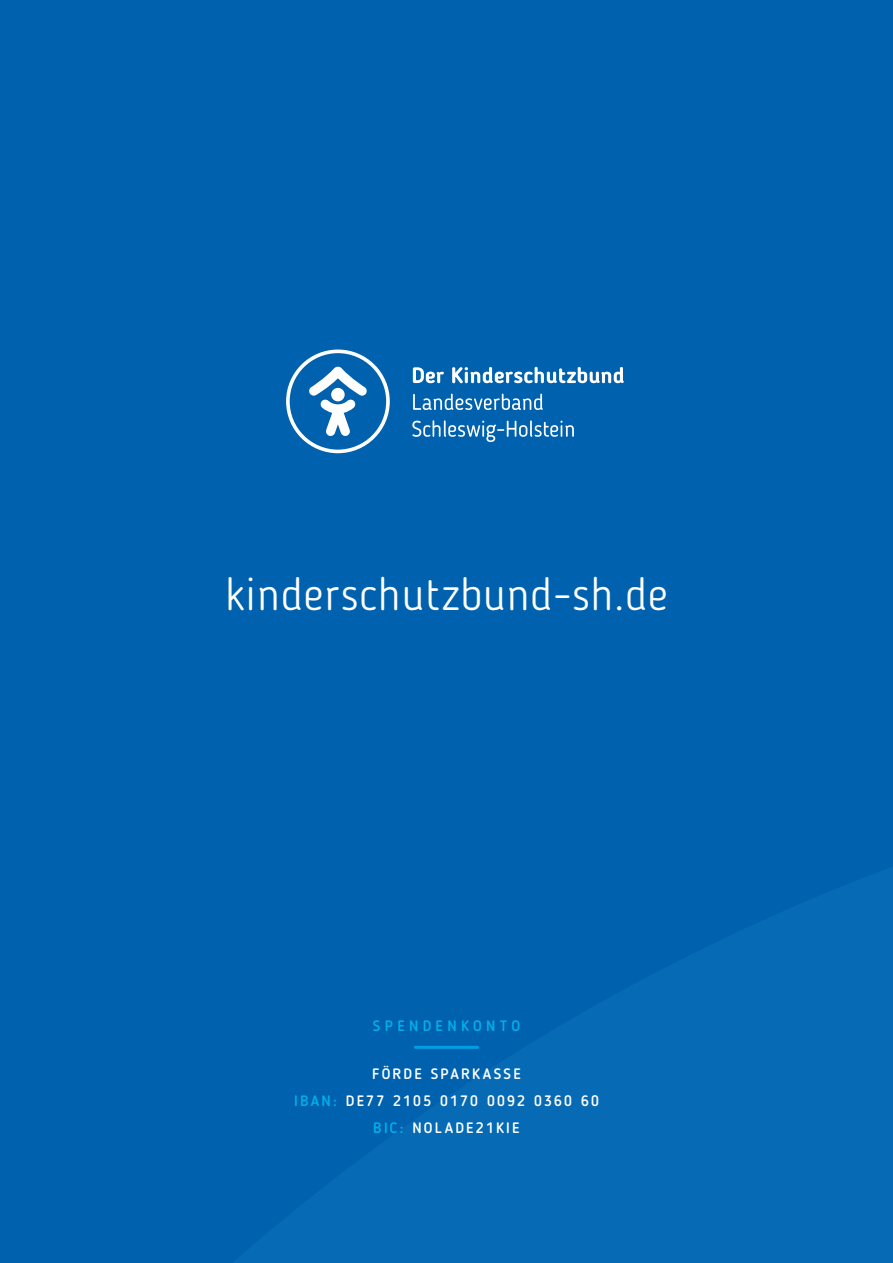
<style>
.page{position:relative;width:893px;height:1263px;background:#0062ae}
.page>*{position:absolute;margin:0;border:0;box-sizing:border-box;transform-origin:0 0}
.t1{font:300 45px "Blogger Sans";letter-spacing:.02em;color:#fff}
.t2{font:500 15px/27.2px "Blogger Sans";letter-spacing:.15em;color:#fff;text-align:center}
.t3{font:500 15px "Blogger Sans";letter-spacing:.29em;color:#00b0eb}
.s1{color:#00b0eb}
</style>
<div class="page">
<hr style="left:415px;top:1046px;width:63px;height:3px;background:#009ee3">
<svg style="left:286px;top:349px;width:338px;height:104px"></svg>
<h1 class="t1" style="left:225px;top:575px;width:444px">kinderschutzbund-sh.de</h1>
<p class="t3" style="left:373px;top:1019px;width:149px">SPENDENKONTO</p>
<p class="t2" style="left:294px;top:1061px;width:306px">FÖRDE SPARKASSE<br><span class="s1">IBAN:</span> DE77 2105 0170 0092 0360 60<br><span class="s1">BIC:</span> NOLADE21KIE</p>
</div>
